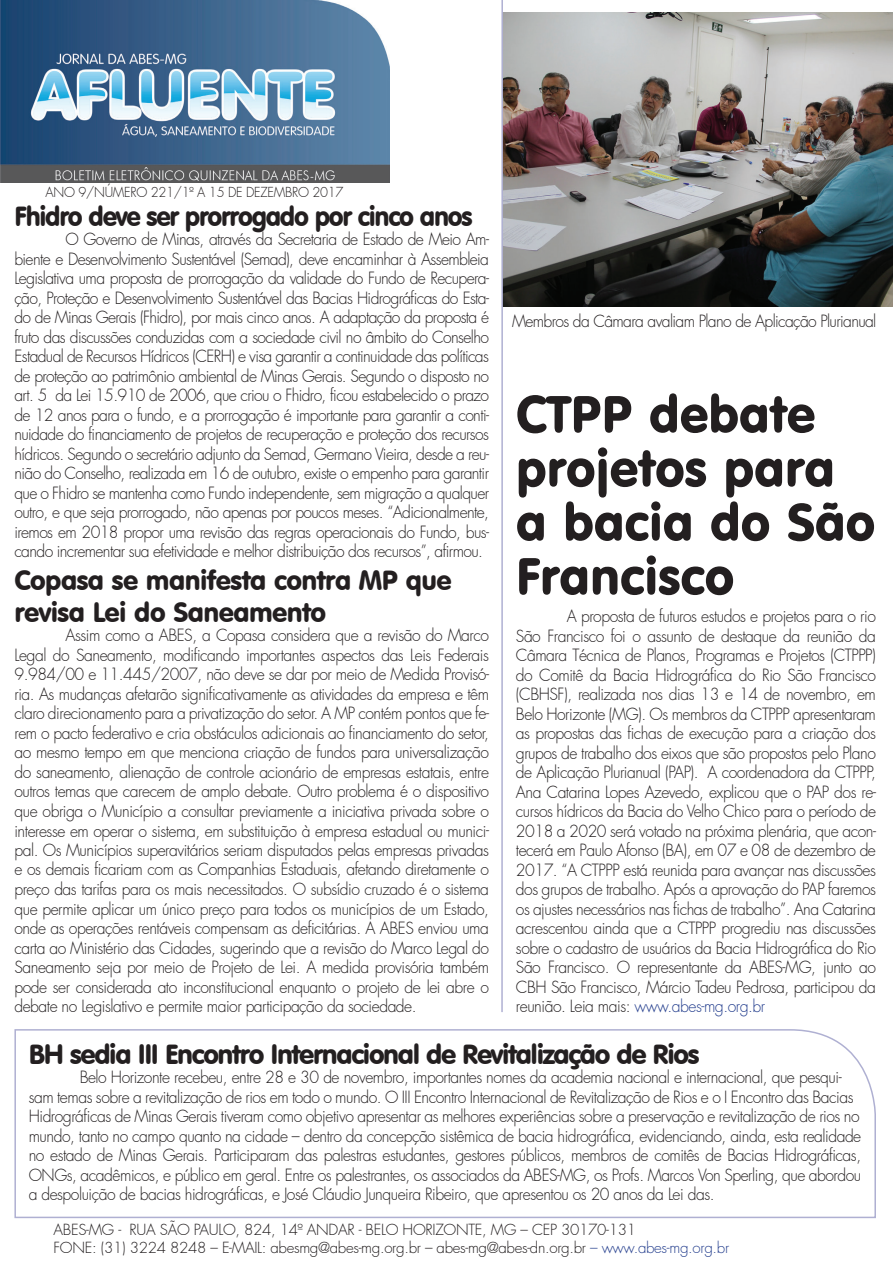
<style>
.page{position:relative;width:893px;height:1263px;background:#fff}
.page>*{position:absolute;margin:0;border:0;box-sizing:border-box;transform-origin:0 0}
.t1{font:51px/54px "VAG Rounded BT";color:#231f20}
.t2{font:27px "VAG Rounded BT";letter-spacing:-.05em;color:#231f20}
.t3{font:27px/32.4px "VAG Rounded BT";letter-spacing:-.02em;color:#231f20}
.t4{font:27px "VAG Rounded BT";letter-spacing:-.05em;color:#231f20;scale:.95 1}
.t5{font:300 16.5px/19.5px "Futura";letter-spacing:-.03em;color:#231f20;text-align:justify;scale:.95 1}
.t6{font:300 15px/18px "Futura";letter-spacing:-.02em;color:#231f20}
.t7{font:300 13.5px "Futura";letter-spacing:-.02em;color:#231f20;scale:.95 1}
.s1{color:#253f8e}
</style>
<div class="page">
<svg style="left:14px;top:1029px;width:862px;height:190px"></svg>
<img style="left:503px;top:13px;width:390px;height:294px">
<hr style="left:501px;top:0;width:2px;height:1012px;background:#afb0d2">
<img style="left:0;top:0;width:389px;height:183px">
<p class="t7" style="left:46px;top:183px;width:315px">Ano 9/número 221/1º A 15 de dezembro 2017</p>
<h2 class="t4" style="left:14px;top:199px;width:484px">Fhidro deve ser prorrogado por cinco anos</h2>
<p class="t5" style="left:14px;top:230px;width:501px;text-indent:51px">O Governo de Minas, através da Secretaria de Estado de Meio Am&shy;biente e Desenvolvimento Sustentável (Semad), deve encaminhar à Assembleia Legislativa uma proposta de prorrogação da validade do Fundo de Recupera&shy;ção, Proteção e Desenvolvimento Sustentável das Bacias Hidrográficas do Esta&shy;do de Minas Gerais (Fhidro), por mais cinco anos. A adaptação da proposta é fruto das discussões conduzidas com a sociedade civil no âmbito do Conselho Estadual de Recursos Hídricos (CERH) e visa garantir a continuidade das políticas de proteção ao patrimônio ambiental de Minas Gerais. Segundo o disposto no art. 5° da Lei 15.910 de 2006, que criou o Fhidro, ficou estabelecido o prazo de 12 anos para o fundo, e a prorrogação é importante para garantir a conti&shy;nuidade do financiamento de projetos de recuperação e proteção dos recursos hídricos. Segundo o secretário adjunto da Semad, Germano Vieira, desde a reu&shy;nião do Conselho, realizada em 16 de outubro, existe o empenho para garantir que o Fhidro se mantenha como Fundo independente, sem migração a qualquer outro, e que seja prorrogado, não apenas por poucos meses. “Adicionalmente, iremos em 2018 propor uma revisão das regras operacionais do Fundo, bus&shy;cando incrementar sua efetividade e melhor distribuição dos recursos”, afirmou.</p>
<h2 class="t3" style="left:14px;top:563px;width:439px">Copasa se manifesta contra MP que revisa Lei do Saneamento</h2>
<p class="t5" style="left:14px;top:626px;width:501px;text-indent:51px">Assim como a ABES, a Copasa considera que a revisão do Marco Legal do Saneamento, modificando importantes aspectos das Leis Federais 9.984/00 e 11.445/2007, não deve se dar por meio de Medida Provisó&shy;ria. As mudanças afetarão significativamente as atividades da empresa e têm claro direcionamento para a privatização do setor. A MP contém pontos que fe&shy;rem o pacto federativo e cria obstáculos adicionais ao financiamento do setor, ao mesmo tempo em que menciona criação de fundos para universalização do saneamento, alienação de controle acionário de empresas estatais, entre outros temas que carecem de amplo debate. Outro problema é o dispositivo que obriga o Município a consultar previamente a iniciativa privada sobre o interesse em operar o sistema, em substituição à empresa estadual ou munici&shy;pal. Os Municípios superavitários seriam disputados pelas empresas privadas e os demais ficariam com as Companhias Estaduais, afetando diretamente o preço das tarifas para os mais necessitados. O subsídio cruzado é o sistema que permite aplicar um único preço para todos os municípios de um Estado, onde as operações rentáveis compensam as deficitárias. A ABES enviou uma carta ao Ministério das Cidades, sugerindo que a revisão do Marco Legal do Saneamento seja por meio de Projeto de Lei. A medida provisória também pode ser considerada ato inconstitucional enquanto o projeto de lei abre o debate no Legislativo e permite maior participação da sociedade.</p>
<p class="t5" style="left:512px;top:311px;width:385px">Membros da Câmara avaliam Plano de Aplicação Plurianual</p>
<h1 class="t1" style="left:516px;top:386px;width:361px">CTPP debate projetos para a bacia do São<br>Francisco</h1>
<p class="t5" style="left:516px;top:607px;width:380px;text-indent:51px">A proposta de futuros estudos e projetos para o rio São Francisco foi o assunto de destaque da reunião da Câmara Técnica de Planos, Programas e Projetos (CTPPP) do Comitê da Bacia Hidrográfica do Rio São Francisco (CBHSF), realizada nos dias 13 e 14 de novembro, em Belo Horizonte (MG). Os membros da CTPPP apresentaram as propostas das fichas de execução para a criação dos grupos de trabalho dos eixos que são propostos pelo Plano de Aplicação Plurianual (PAP). A coordenadora da CTPPP, Ana Catarina Lopes Azevedo, explicou que o PAP dos re&shy;cursos hídricos da Bacia do Velho Chico para o período de 2018 a 2020 será votado na próxima plenária, que acon&shy;tecerá em Paulo Afonso (BA), em 07 e 08 de dezembro de 2017. “A CTPPP está reunida para avançar nas discussões dos grupos de trabalho. Após a aprovação do PAP faremos os ajustes necessários nas fichas de trabalho”. Ana Catarina acrescentou ainda que a CTPPP progrediu nas discussões sobre o cadastro de usuários da Bacia Hidrográfica do Rio São Francisco. O representante da ABES-MG, junto ao CBH São Francisco, Márcio Tadeu Pedrosa, participou da reunião. Leia mais: <span class="s1">www.abes-mg.org.br</span></p>
<h2 class="t2" style="left:29px;top:1037px;width:672px">BH sedia III Encontro Internacional de Revitalização de Rios</h2>
<p class="t5" style="left:29px;top:1068px;width:878px;text-align:left;text-indent:51px">Belo Horizonte recebeu, entre 28 e 30 de novembro, importantes nomes da academia nacional e internacional, que pesqui&shy;sam temas sobre a revitalização de rios em todo o mundo. O III Encontro Internacional de Revitalização de Rios e o I Encontro das Bacias Hidrográficas de Minas Gerais tiveram como objetivo apresentar as melhores experiências sobre a preservação e revitalização de rios no mundo, tanto no campo quanto na cidade – dentro da concepção sistêmica de bacia hidrográfica, evidenciando, ainda, esta realidade no estado de Minas Gerais. Participaram das palestras estudantes, gestores públicos, membros de comitês de Bacias Hidrográficas, ONGs, acadêmicos, e público em geral. Entre os palestrantes, os associados da ABES-MG, os Profs. Marcos Von Sperling, que abordou a despoluição de bacias hidrográficas, e José Cláudio Junqueira Ribeiro, que apresentou os 20 anos da Lei das.</p>
<p class="t6" style="left:54px;top:1221px;width:677px">Abes-MG - Rua São Paulo, 824, 14º andar - Belo Horizonte, MG – CEP 30170-131<br>Fone: (31) 3224 8248 – e-mail: abesmg@abes-mg.org.br – abes-mg@abes-dn.org.br <span class="s1">– www.abes-mg.org.br</span></p>
</div>
